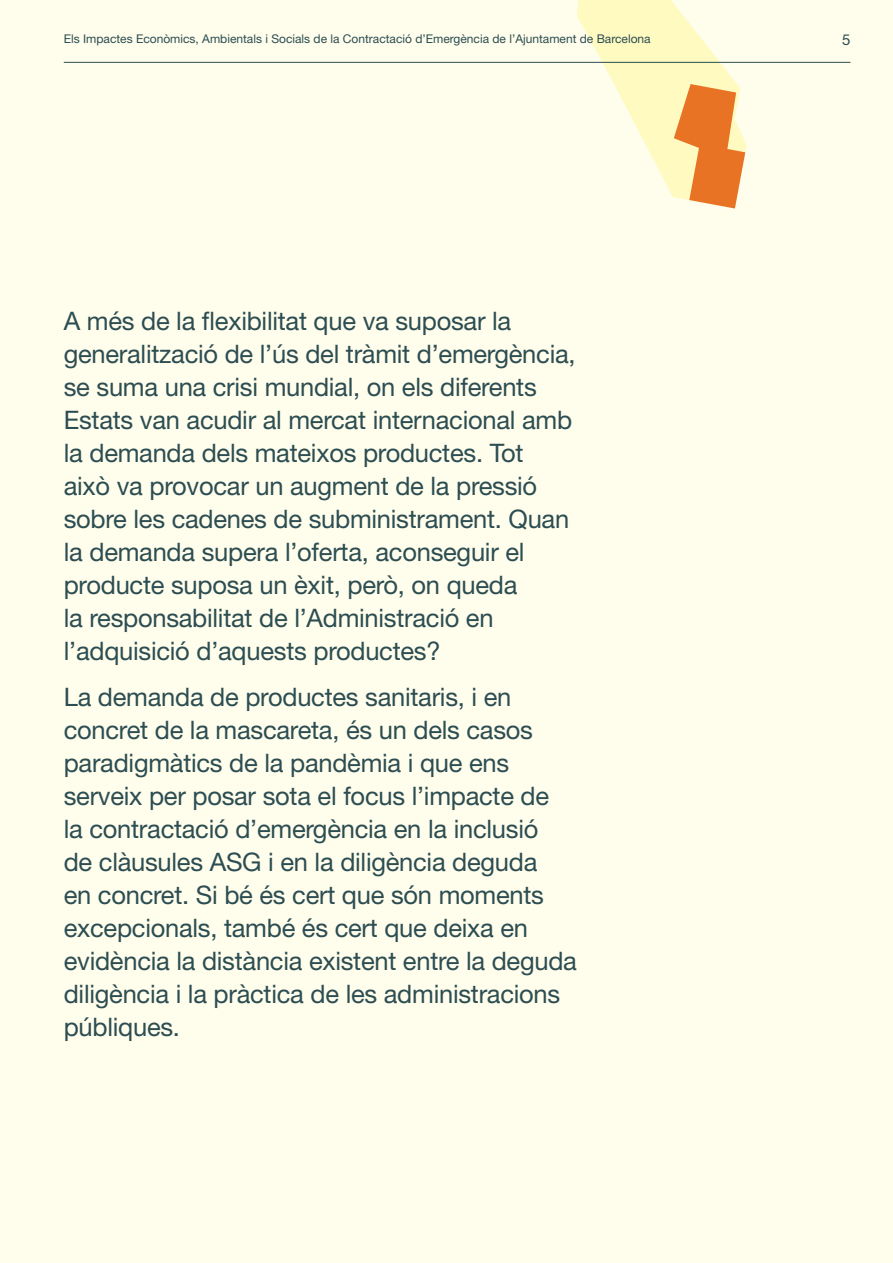
<style>
.page{position:relative;width:893px;height:1263px;background:#fffdeb}
.page>*{position:absolute;margin:0;border:0;box-sizing:border-box;transform-origin:0 0}
.text{font:25.5px/33px "Helvetica Neue LT Std";letter-spacing:-.01em;color:#2c4d52}
.text-2{font:15px "Helvetica Neue LT Std";color:#2c4d52}
.text-3{font:12px "Helvetica Neue LT Std";color:#2c4d52}
</style>
<div class="page">
<svg style="left:577px;top:0;width:170px;height:208px"></svg>
<hr style="left:64px;top:62px;width:786px;height:1px;background:#2c4d52">
<p class="text-3" style="left:64px;top:31px;width:588px">Els Impactes Econòmics, Ambientals i Socials de la Contractació d’Emergència de l’Ajuntament de Barcelona</p>
<p class="text-2" style="left:842px;top:30px;width:10px">5</p>
<p class="text" style="left:64px;top:304px;width:513px">A més de la flexibilitat que va suposar la generalització de l’ús del tràmit d’emergència, se suma una crisi mundial, on els diferents Estats van acudir al mercat internacional amb la demanda dels mateixos productes. Tot això va provocar un augment de la pressió sobre les cadenes de subministrament. Quan la demanda supera l’oferta, aconseguir el producte suposa un èxit, però, on queda<br>la responsabilitat de l’Administració en l’adquisició d’aquests productes?</p>
<p class="text" style="left:64px;top:680px;width:515px">La demanda de productes sanitaris, i en concret de la mascareta, és un dels casos paradigmàtics de la pandèmia i que ens serveix per posar sota el focus l’impacte de<br>la contractació d’emergència en la inclusió<br>de clàusules ASG i en la diligència deguda<br>en concret. Si bé és cert que són moments excepcionals, també és cert que deixa en evidència la distància existent entre la deguda diligència i la pràctica de les administracions públiques.</p>
</div>
